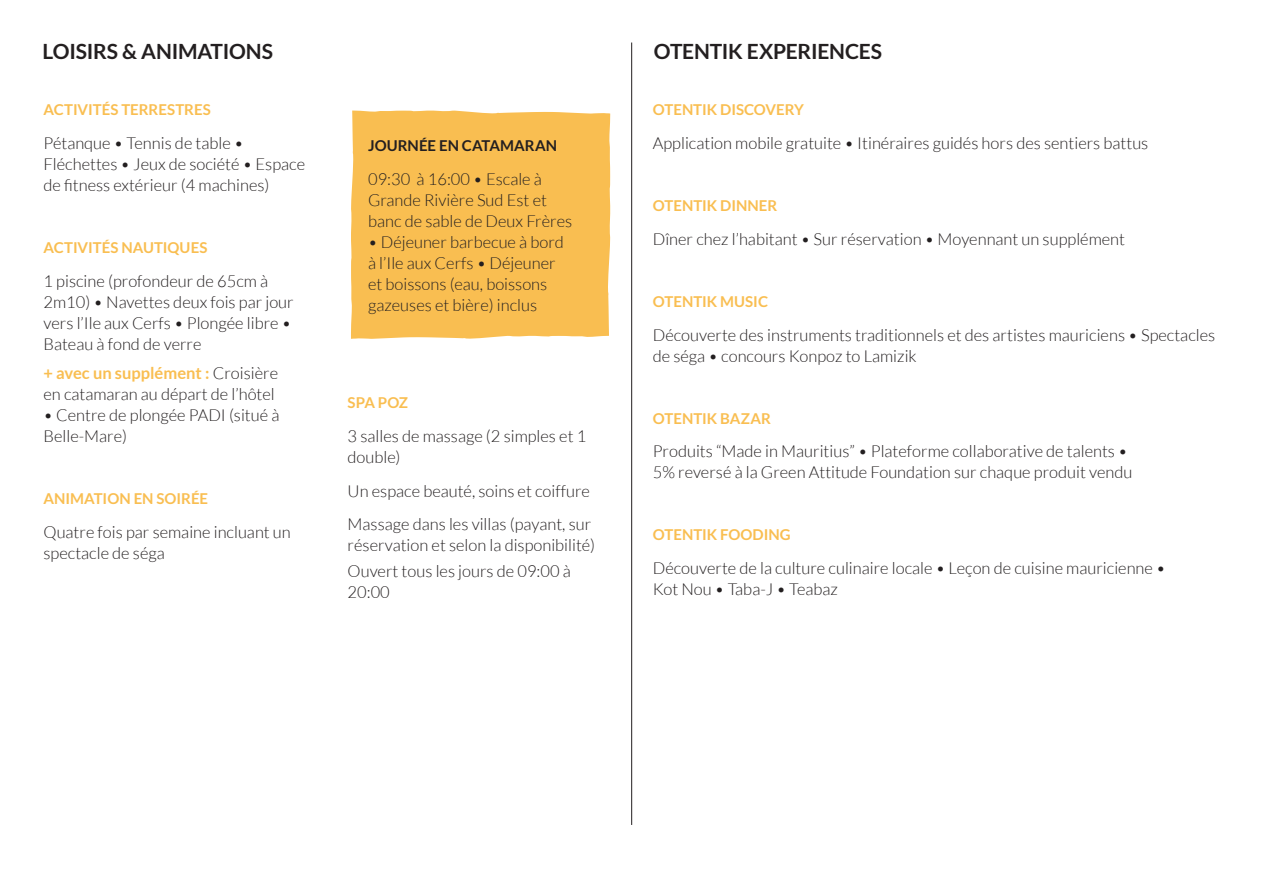
<style>
.page{position:relative;width:1263px;height:893px;background:#fff}
.page>*{position:absolute;margin:0;border:0;box-sizing:border-box;transform-origin:0 0}
.t1{font:700 21px "Lato";letter-spacing:-.01em;color:#231f20}
.t2{font:300 16.5px/21px "Lato";color:#231f20}
.t3{font:700 15px "Lato";color:#f9be51}
.t4{font:700 15px "Lato";letter-spacing:.005em;color:#231f20}
.s1{font-weight:700;color:#f9be51}
</style>
<div class="page">
<hr style="left:631px;top:43px;width:1px;height:782px;background:#231f20">
<div style="left:351px;top:110px;width:260px;height:229px;background:#f9be51"></div>
<p class="t1" style="left:43px;top:40px;width:232px">LOISIRS &amp; ANIMATIONS</p>
<p class="t3" style="left:44px;top:101px;width:169px">ACTIVITÉS TERRESTRES</p>
<p class="t2" style="left:44px;top:133px;width:263px">Pétanque • Tennis de table •<br>Fléchettes • Jeux de société • Espace de fitness extérieur (4 machines)</p>
<p class="t3" style="left:44px;top:239px;width:165px">ACTIVITÉS NAUTIQUES</p>
<p class="t2" style="left:44px;top:270px;width:252px">1 piscine (profondeur de 65cm à<br>2m10) • Navettes deux fois par jour vers l’Ile aux Cerfs • Plongée libre •<br>Bateau à fond de verre</p>
<p class="t2" style="left:44px;top:363px;width:236px"><span class="s1">+ avec un supplément :</span> Croisière en catamaran au départ de l’hôtel</p>
<p class="t2" style="left:44px;top:405px;width:237px">• Centre de plongée PADI (situé à<br>Belle-Mare)</p>
<p class="t3" style="left:44px;top:490px;width:166px">ANIMATION EN SOIRÉE</p>
<p class="t2" style="left:44px;top:522px;width:249px">Quatre fois par semaine incluant un spectacle de séga</p>
<p class="t4" style="left:368px;top:137px;width:191px">JOURNÉE EN CATAMARAN</p>
<p class="t2" style="left:368px;top:169px;width:206px">09:30 à 16:00 • Escale à<br>Grande Rivière Sud Est et banc de sable de Deux Frères</p>
<p class="t2" style="left:368px;top:232px;width:197px">• Déjeuner barbecue à bord à l’Ile aux Cerfs • Déjeuner et boissons (eau, boissons gazeuses et bière) inclus</p>
<p class="t3" style="left:348px;top:394px;width:62px">SPA POZ</p>
<p class="t2" style="left:348px;top:425px;width:240px">3 salles de massage (2 simples et 1 double)</p>
<p class="t2" style="left:348px;top:474px;width:245px;line-height:33.8px">Un espace beauté, soins et coiffure<br>Massage dans les villas (payant, sur</p>
<p class="t2" style="left:348px;top:533px;width:249px;line-height:25.2px">réservation et selon la disponibilité)<br>Ouvert tous les jours de 09:00 à</p>
<p class="t2" style="left:348px;top:581px;width:44px">20:00</p>
<p class="t1" style="left:654px;top:40px;width:230px">OTENTIK EXPERIENCES</p>
<p class="t3" style="left:653px;top:101px;width:153px">OTENTIK DISCOVERY</p>
<p class="t2" style="left:653px;top:133px;width:497px">Application mobile gratuite • Itinéraires guidés hors des sentiers battus</p>
<p class="t3" style="left:653px;top:197px;width:126px">OTENTIK DINNER</p>
<p class="t2" style="left:653px;top:228px;width:474px">Dîner chez l’habitant • Sur réservation • Moyennant un supplément</p>
<p class="t3" style="left:653px;top:293px;width:117px">OTENTIK MUSIC</p>
<p class="t2" style="left:653px;top:324px;width:564px">Découverte des instruments traditionnels et des artistes mauriciens • Spectacles de séga • concours Konpoz to Lamizik</p>
<p class="t3" style="left:653px;top:409px;width:120px">OTENTIK BAZAR</p>
<p class="t2" style="left:653px;top:441px;width:481px">Produits “Made in Mauritius” • Plateforme collaborative de talents •<br>5% reversé à la Green Attitude Foundation sur chaque produit vendu</p>
<p class="t3" style="left:653px;top:526px;width:139px">OTENTIK FOODING</p>
<p class="t2" style="left:653px;top:558px;width:514px">Découverte de la culture culinaire locale • Leçon de cuisine mauricienne •<br>Kot Nou • Taba-J • Teabaz</p>
</div>
